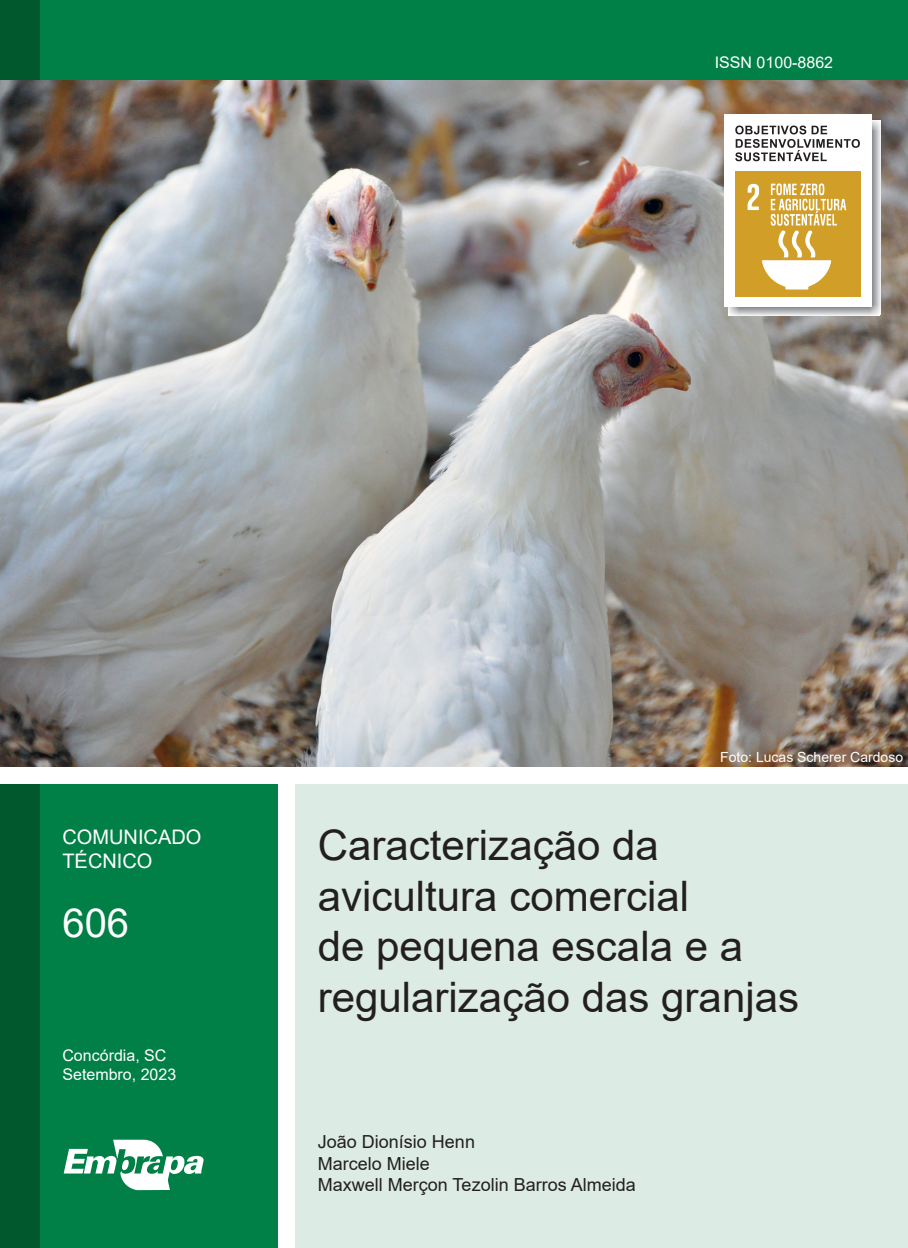
<style>
.page{position:relative;width:908px;height:1248px;background:#fff}
.page>*{position:absolute;margin:0;border:0;box-sizing:border-box;transform-origin:0 0}
.t1{font:42px/50.4px "Arial";color:#231f20}
.NUMERO_PUBLICACAO{font:40px "Arial";color:#fff}
.COMUNICADO_TECNICO{font:20px/24px "Arial";color:#fff}
.t2{font:18px "Arial";color:#231f20}
.NUMERO_ISSN{font:16px "Arial";color:#fff}
.CIDADE_-_MES_-_ESTAD{font:16px "Arial";color:#fff}
.CREDITO_FOTO{font:14px "Arial";color:#fff}
</style>
<div class="page">
<img style="left:0;top:80px;width:907px;height:686px">
<div style="left:0;top:784px;width:277px;height:463px;background:#007f46"></div>
<div style="left:295px;top:784px;width:612px;height:463px;background:#dcebe3"></div>
<div style="left:0;top:784px;width:40px;height:463px;background:#00582c"></div>
<div style="left:0;top:0;width:907px;height:79px;background:#007f46"></div>
<svg style="left:64px;top:1139px;width:140px;height:50px"></svg>
<div style="left:0;top:0;width:40px;height:79px;background:#00582c"></div>
<img style="left:727px;top:120px;width:153px;height:195px">
<div style="left:724px;top:114px;width:147px;height:192px;background:#fff"></div>
<div style="left:735px;top:171px;width:126px;height:126px;background:#d19f28"></div>
<svg style="left:747px;top:183px;width:98px;height:106px"></svg>
<svg style="left:735px;top:125px;width:124px;height:36px"></svg>
<p class="NUMERO_ISSN" style="left:714px;top:51px;width:120px">ISSN 0100-8862</p>
<p class="COMUNICADO_TECNICO" style="left:62px;top:825px;width:140px">COMUNICADO<br>TÉCNICO</p>
<p class="NUMERO_PUBLICACAO" style="left:62px;top:895px;width:68px">606</p>
<p class="CIDADE_-_MES_-_ESTAD" style="left:62px;top:1043px;width:106px">Concórdia, SC</p>
<p class="NUMERO_ISSN" style="left:62px;top:1062px;width:115px">Setembro, 2023</p>
<p class="CREDITO_FOTO" style="left:719px;top:747px;width:184px">Foto: Lucas Scherer Cardoso</p>
<p class="t1" style="left:317px;top:819px;width:482px">Caracterização da avicultura comercial<br>de pequena escala e a regularização das granjas</p>
<p class="t2" style="left:317px;top:1129px;width:159px">João Dionísio Henn</p>
<p class="t2" style="left:317px;top:1150px;width:114px">Marcelo Miele</p>
<p class="t2" style="left:317px;top:1172px;width:319px">Maxwell Merçon Tezolin Barros Almeida</p>
</div>
